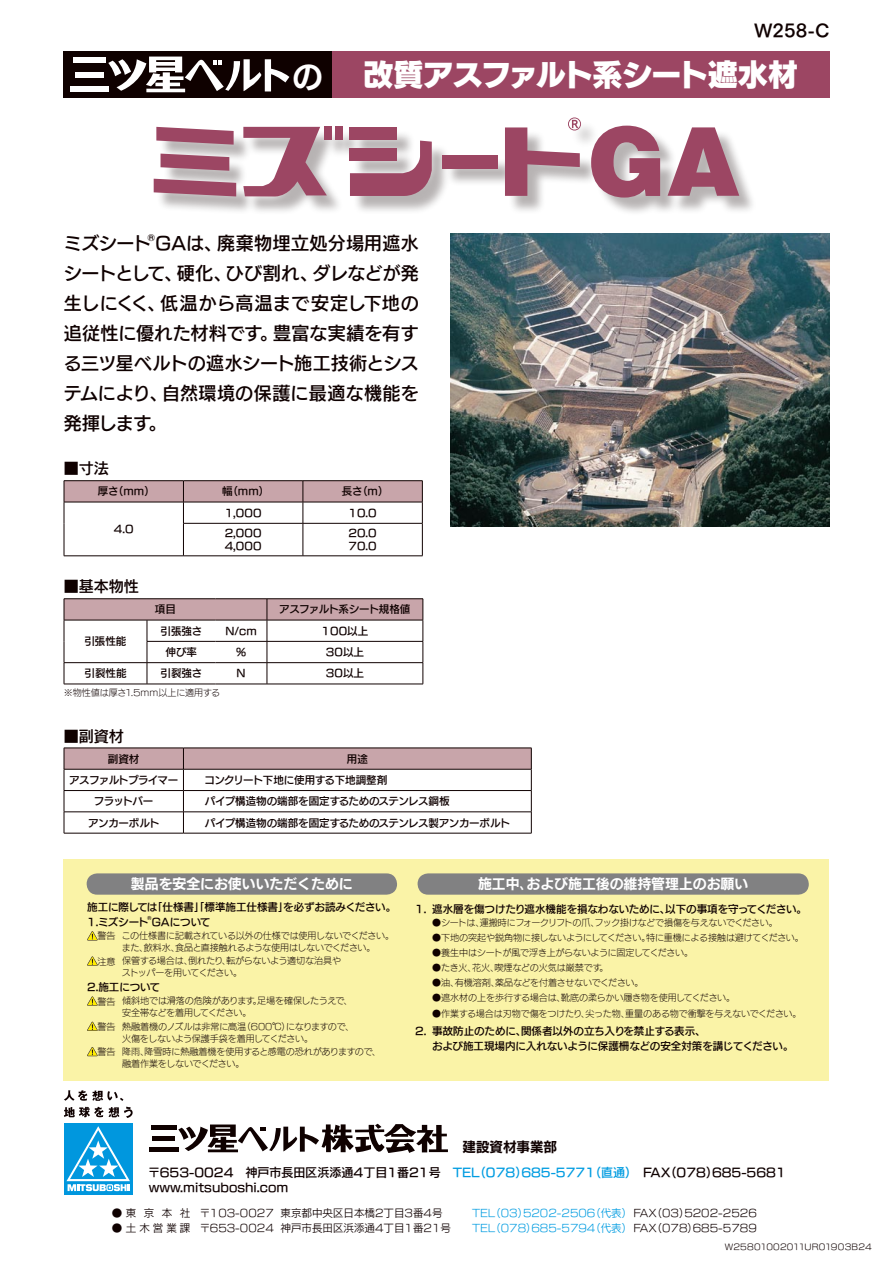
<style>
.page{position:relative;width:893px;height:1263px;background:#fff}
.page>*{position:absolute;margin:0;border:0;box-sizing:border-box;transform-origin:0 0}
.t1{font:30px "New Rodin Pro EB";letter-spacing:-.025em;color:#fff}
.t2{font:30px "New Rodin Pro B";color:#fff}
.t3{font:18px/30px "New Rodin Pro DB";letter-spacing:.005em;color:#0f0100;text-align:justify}
.t4{font:18px "Tsuku Go Pro B";color:#0f0100}
.t5{font:15px "New Rodin Pro DB";color:#0f0100}
.t6{font:13.8px "New Rodin Pro B";color:#fff}
.t7{font:13.5px "New Rodin Pro B";color:#0f0100}
.t8{font:12px/15px "New Rodin Pro DB";color:#0f0100}
.t9{font:10.5px/15px "New Rodin Pro DB";letter-spacing:-.01em;color:#0f0100}
.t10{font:10.5px "New Rodin Pro M";color:#009ce1}
.t11{font:10.5px "New Rodin Pro M";color:#0f0100}
.t12{font:10.5px "New Rodin Pro DB";letter-spacing:-.04em;color:#0f0100}
.t13{font:10.5px "New Rodin Pro DB";letter-spacing:-.06em;color:#0f0100}
.t14{font:10.5px "New Rodin Pro DB";letter-spacing:-.035em;color:#0f0100}
.t15{font:9px/12px "New Rodin Pro L";letter-spacing:-.01em;color:#0f0100}
.t16{font:9px "New Rodin Pro L";letter-spacing:-.045em;color:#0f0100}
.t17{font:9px "New Rodin Pro L";letter-spacing:-.03em;color:#0f0100}
.t18{font:8.7px "New Rodin Pro DB";color:#0f0100}
.t19{font:8.25px "New Rodin Pro M";letter-spacing:.02em;color:#0f0100}
.t20{font:5.25px "New Rodin Pro DB";color:#0f0100}
.s1{color:#009ce1}
.s2{color:#0f0100}
</style>
<div class="page">
<hr style="left:151px;top:1125px;width:25px;height:4px;background:#0f0100">
<div style="left:152px;top:1136px;width:23px;height:5px;background:#0f0100"></div>
<div style="left:149px;top:1147px;width:29px;height:5px;background:#0f0100"></div>
<svg style="left:178px;top:1124px;width:270px;height:29px"></svg>
<div style="left:64px;top:1124px;width:69px;height:71px;background:#0097de"></div>
<svg style="left:66px;top:1126px;width:64px;height:65px"></svg>
<svg style="left:64px;top:1090px;width:69px;height:28px"></svg>
<div style="left:64px;top:859px;width:765px;height:221px;background:#faf3a7"></div>
<svg style="left:87px;top:931px;width:11px;height:9px"></svg>
<svg style="left:87px;top:956px;width:11px;height:10px"></svg>
<svg style="left:87px;top:996px;width:11px;height:10px"></svg>
<svg style="left:87px;top:1022px;width:11px;height:9px"></svg>
<svg style="left:87px;top:1047px;width:11px;height:9px"></svg>
<div style="left:87px;top:873px;width:310px;height:22px;background:#818182;border-radius:11px"></div>
<div style="left:418px;top:873px;width:391px;height:22px;background:#818182;border-radius:11px"></div>
<div style="left:332px;top:51px;width:497px;height:47px;background:#9c4663"></div>
<div style="left:64px;top:51px;width:268px;height:47px;background:#0f0100"></div>
<div style="left:73px;top:57px;width:33px;height:6px;background:#fff"></div>
<div style="left:75px;top:72px;width:29px;height:5px;background:#fff"></div>
<div style="left:70px;top:86px;width:38px;height:6px;background:#fff"></div>
<svg style="left:108px;top:57px;width:181px;height:35px"></svg>
<hr style="left:64px;top:480px;width:119px;height:1px;background:#0f0100">
<hr style="left:183px;top:480px;width:120px;height:1px;background:#0f0100">
<hr style="left:303px;top:480px;width:120px;height:1px;background:#0f0100">
<svg style="left:64px;top:481px;width:359px;height:75px"></svg>
<hr style="left:64px;top:523px;width:1px;height:33px;background:#0f0100">
<hr style="left:183px;top:523px;width:120px;height:1px;background:#0f0100">
<hr style="left:183px;top:523px;width:1px;height:33px;background:#0f0100">
<hr style="left:303px;top:523px;width:120px;height:1px;background:#0f0100">
<hr style="left:303px;top:523px;width:1px;height:33px;background:#0f0100">
<hr style="left:422px;top:523px;width:1px;height:33px;background:#0f0100">
<hr style="left:64px;top:556px;width:119px;height:1px;background:#0f0100">
<hr style="left:183px;top:556px;width:120px;height:1px;background:#0f0100">
<hr style="left:303px;top:556px;width:120px;height:1px;background:#0f0100">
<svg style="left:64px;top:748px;width:468px;height:85px"></svg>
<hr style="left:64px;top:833px;width:119px;height:1px;background:#0f0100">
<hr style="left:183px;top:833px;width:349px;height:1px;background:#0f0100">
<hr style="left:64px;top:598px;width:83px;height:1px;background:#0f0100">
<hr style="left:147px;top:598px;width:68px;height:1px;background:#0f0100">
<hr style="left:215px;top:598px;width:52px;height:1px;background:#0f0100">
<hr style="left:267px;top:598px;width:156px;height:1px;background:#0f0100">
<hr style="left:64px;top:684px;width:83px;height:1px;background:#0f0100">
<hr style="left:215px;top:684px;width:52px;height:1px;background:#0f0100">
<hr style="left:267px;top:684px;width:156px;height:1px;background:#0f0100">
<svg style="left:64px;top:599px;width:360px;height:85px"></svg>
<hr style="left:147px;top:684px;width:68px;height:1px;background:#0f0100">
<img style="left:451px;top:234px;width:378px;height:293px">
<div style="left:156px;top:128px;width:601px;height:88px;background:#0f0100;opacity:.3"></div>
<svg style="left:591px;top:126px;width:148px;height:72px"></svg>
<svg style="left:243px;top:127px;width:84px;height:69px"></svg>
<div style="left:324px;top:127px;width:8px;height:13px;background:#9c4663"></div>
<div style="left:335px;top:127px;width:7px;height:13px;background:#9c4663"></div>
<div style="left:350px;top:127px;width:47px;height:13px;background:#9c4663"></div>
<svg style="left:350px;top:141px;width:82px;height:55px;background:#b27d8f"></svg>
<div style="left:443px;top:155px;width:55px;height:13px;background:#9c4663"></div>
<svg style="left:156px;top:127px;width:78px;height:18px"></svg>
<svg style="left:161px;top:154px;width:68px;height:17px"></svg>
<svg style="left:154px;top:179px;width:82px;height:17px"></svg>
<div style="left:570px;top:120px;width:29px;height:28px;background:#0f0100;opacity:.3"></div>
<svg style="left:505px;top:117px;width:76px;height:79px"></svg>
<h2 class="t4" style="left:754px;top:15px;width:77px">W258-C</h2>
<h1 class="t2" style="left:293px;top:51px;width:31px">の</h1>
<h1 class="t1" style="left:364px;top:48px;width:436px">改質アスファルト系シート遮水材</h1>
<h2 class="t3" style="left:64px;top:226px;width:356px">ミズシート GAは、廃棄物埋立処分場用遮水</h2>
<p class="t18" style="left:148px;top:230px;width:9px">®</p>
<h2 class="t3" style="left:64px;top:256px;width:357px">シートとして、硬化、ひび割れ、ダレなどが発生しにくく、低温から高温まで安定し下地の追従性に優れた材料です。豊富な実績を有する三ツ星ベルトの遮水シート施工技術とシステムにより、自然環境の保護に最適な機能を発揮します。</h2>
<h3 class="t5" style="left:64px;top:456px;width:46px">■寸法</h3>
<p class="t9" style="left:98px;top:483px;width:59px">厚さ（mm）</p>
<p class="t9" style="left:222px;top:483px;width:49px">幅（mm）</p>
<p class="t9" style="left:342px;top:483px;width:48px">長さ（m）</p>
<p class="t9" style="left:114px;top:520px;width:21px">4.0</p>
<p class="t9" style="left:225px;top:504px;width:38px">1,000</p>
<p class="t9" style="left:348px;top:504px;width:30px">10.0</p>
<p class="t9" style="left:225px;top:525px;width:38px;line-height:13.5px">2,000<br>4,000</p>
<p class="t9" style="left:348px;top:525px;width:30px;line-height:13.5px">20.0<br>70.0</p>
<h3 class="t5" style="left:64px;top:574px;width:76px">■基本物性</h3>
<p class="t9" style="left:84px;top:633px;width:44px">引張性能</p>
<p class="t9" style="left:155px;top:601px;width:22px">項目</p>
<p class="t12" style="left:279px;top:600px;width:133px">アスファルト系シート規格値</p>
<p class="t9" style="left:161px;top:622px;width:43px">引張強さ</p>
<p class="t9" style="left:225px;top:622px;width:33px">N/cm</p>
<p class="t9" style="left:322px;top:622px;width:48px">100以上</p>
<p class="t9" style="left:166px;top:644px;width:33px">伸び率</p>
<p class="t9" style="left:236px;top:644px;width:12px">%</p>
<p class="t9" style="left:326px;top:644px;width:40px">30以上</p>
<p class="t9" style="left:85px;top:665px;width:43px">引裂性能</p>
<p class="t9" style="left:161px;top:665px;width:43px">引裂強さ</p>
<p class="t9" style="left:237px;top:665px;width:11px">N</p>
<p class="t9" style="left:326px;top:665px;width:40px">30以上</p>
<p class="t15" style="left:64px;top:686px;width:158px">※物性値は厚さ１.５mm以上に適用する</p>
<h3 class="t5" style="left:64px;top:723px;width:61px">■副資材</h3>
<p class="t9" style="left:108px;top:750px;width:33px">副資材</p>
<p class="t9" style="left:347px;top:750px;width:22px">用途</p>
<p class="t13" style="left:69px;top:771px;width:111px">アスファルトプライマー</p>
<p class="t9" style="left:205px;top:771px;width:184px">コンクリート下地に使用する下地調整剤</p>
<p class="t9" style="left:94px;top:793px;width:61px">フラットバー</p>
<p class="t9" style="left:205px;top:793px;width:246px">パイプ構造物の端部を固定するためのステンレス鋼板</p>
<p class="t14" style="left:88px;top:813px;width:73px">アンカーボルト</p>
<p class="t9" style="left:205px;top:814px;width:307px">パイプ構造物の端部を固定するためのステンレス製アンカーボルト</p>
<h3 class="t6" style="left:131px;top:872px;width:223px">製品を安全にお使いいただくために</h3>
<h3 class="t6" style="left:478px;top:872px;width:272px">施工中､および施工後の維持管理上のお願い</h3>
<p class="t9" style="left:87px;top:898px;width:311px">施工に際しては｢仕様書｣｢標準施工仕様書｣を必ずお読みください。<br>1.ミズシート GAについて</p>
<p class="t20" style="left:147px;top:913px;width:6px">®</p>
<p class="t15" style="left:122px;top:929px;width:274px;text-indent:-24px">警告 この仕様書に記載されている以外の仕様では使用しないでください。また、飲料水、食品と直接触れるような使用はしないでください。</p>
<p class="t15" style="left:122px;top:954px;width:221px;text-indent:-24px">注意 保管する場合は、倒れたり、転がらないよう適切な治具やストッパーを用いてください。</p>
<p class="t9" style="left:87px;top:978px;width:75px">2.施工について</p>
<p class="t15" style="left:122px;top:994px;width:232px;text-indent:-25px">警告 傾斜地では滑落の危険があります。足場を確保したうえで、安全帯などを着用してください。</p>
<p class="t15" style="left:122px;top:1019px;width:234px;text-indent:-25px">警告 熱融着機のノズルは非常に高温（600℃）になりますので、火傷をしないよう保護手袋を着用してください。</p>
<p class="t15" style="left:122px;top:1045px;width:260px;text-indent:-25px">警告 降雨、降雪時に熱融着機を使用すると感電の恐れがありますので、融着作業をしないでください。</p>
<p class="t9" style="left:415px;top:900px;width:393px">1. 遮水層を傷つけたり遮水機能を損なわないために、以下の事項を守ってください。</p>
<p class="t16" style="left:432px;top:915px;width:347px">●シートは、運搬時にフォークリフトの爪、フック掛けなどで損傷を与えないでください。</p>
<p class="t15" style="left:432px;top:931px;width:373px">●下地の突起や鋭角物に接しないようにしてください。特に重機による接触は避けてください。</p>
<p class="t17" style="left:432px;top:945px;width:262px">●養生中はシートが風で浮き上がらないように固定してください。</p>
<p class="t15" style="left:432px;top:961px;width:178px">●たき火、花火、喫煙などの火気は厳禁です。</p>
<p class="t15" style="left:432px;top:976px;width:213px">●油、有機溶剤、薬品などを付着させないでください。</p>
<p class="t15" style="left:432px;top:991px;width:304px">●遮水材の上を歩行する場合は、靴底の柔らかい履き物を使用してください。</p>
<p class="t15" style="left:432px;top:1006px;width:371px">●作業する場合は刃物で傷をつけたり、尖った物、重量のある物で衝撃を与えないでください。</p>
<p class="t9" style="left:432px;top:1023px;width:363px;text-indent:-17px">2. 事故防止のために、関係者以外の立ち入りを禁止する表示、<br>および施工現場内に入れないように保護柵などの安全対策を講じてください。</p>
<h3 class="t7" style="left:463px;top:1135px;width:96px">建設資材事業部</h3>
<h3 class="t8" style="left:148px;top:1164px;width:639px">〒653-0024　神戸市長田区浜添通4丁目1番21号　<span class="s1">TEL（078）685-5771（直通）</span>　FAX（078）685-5681 www.mitsuboshi.com</h3>
<p class="t11" style="left:112px;top:1204px;width:332px">● 東 京 本 社 〒103-0027 東京都中央区日本橋2丁目3番4号</p>
<p class="t10" style="left:472px;top:1204px;width:286px">TEL（03）5202-2506（代表）<span class="s2">FAX（03）5202-2526</span></p>
<p class="t11" style="left:112px;top:1219px;width:341px">● 土木営業課 〒653-0024 神戸市長田区浜添通4丁目1番21号</p>
<p class="t10" style="left:472px;top:1219px;width:286px">TEL（078）685-5794（代表）<span class="s2">FAX（078）685-5789</span></p>
<p class="t19" style="left:725px;top:1239px;width:148px">W25801002011UR01903B24</p>
</div>
